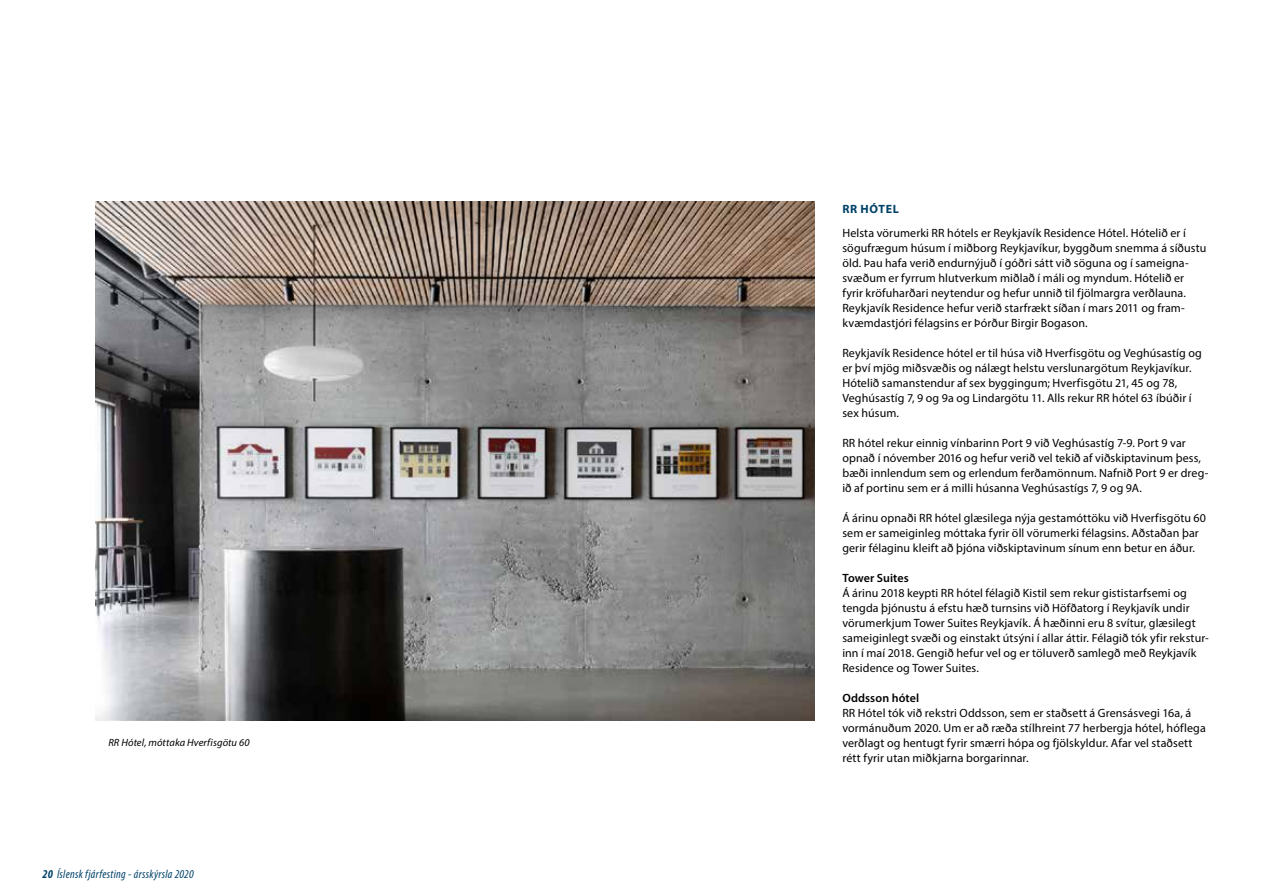
<style>
.page{position:relative;width:1263px;height:893px;background:#fff}
.page>*{position:absolute;margin:0;border:0;box-sizing:border-box;transform-origin:0 0}
.t1{font:12px/15px "Myriad Pro";letter-spacing:.01em;color:#000}
.t2{font:italic condensed 12px "Myriad Pro";letter-spacing:.025em;color:#004269}
.t3{font:600 12px "Myriad Pro";letter-spacing:.01em;color:#000}
.t4{font:700 12px "Myriad Pro";letter-spacing:.055em;color:#004269}
.t5{font:italic 10.5px "Myriad Pro";letter-spacing:.01em;color:#000}
.s1{font-weight:700}
</style>
<div class="page">
<img style="left:96px;top:201px;width:719px;height:519px">
<p class="t5" style="left:108px;top:736px;width:143px">RR Hótel, móttaka Hverfisgötu 60</p>
<p class="t2" style="left:43px;top:867px;width:153px"><span class="s1">20</span> Íslensk fjárfesting - ársskýrsla 2020</p>
<p class="t4" style="left:842px;top:201px;width:58px">RR HÓTEL</p>
<p class="t1" style="left:842px;top:225px;width:366px">Helsta vörumerki RR hótels er Reykjavík Residence Hótel. Hótelið er í sögufrægum húsum í miðborg Reykjavíkur, byggðum snemma á síðustu öld. Þau hafa verið endurnýjuð í góðri sátt við söguna og í sameigna&shy;svæðum er fyrrum hlutverkum miðlað í máli og myndum. Hótelið er fyrir kröfuharðari neytendur og hefur unnið til fjölmargra verðlauna.<br>Reykjavík Residence hefur verið starfrækt síðan í mars 2011 og fram&shy;kvæmdastjóri félagsins er Þórður Birgir Bogason.</p>
<p class="t1" style="left:842px;top:345px;width:361px">Reykjavík Residence hótel er til húsa við Hverfisgötu og Veghúsastíg og er því mjög miðsvæðis og nálægt helstu verslunargötum Reykjavíkur.<br>Hótelið samanstendur af sex byggingum; Hverfisgötu 21, 45 og 78, Veghúsastíg 7, 9 og 9a og Lindargötu 11. Alls rekur RR hótel 63 íbúðir í sex húsum.</p>
<p class="t1" style="left:842px;top:435px;width:368px">RR hótel rekur einnig vínbarinn Port 9 við Veghúsastíg 7-9. Port 9 var opnað í nóvember 2016 og hefur verið vel tekið af viðskiptavinum þess, bæði innlendum sem og erlendum ferðamönnum. Nafnið Port 9 er dreg&shy;ið af portinu sem er á milli húsanna Veghúsastígs 7, 9 og 9A.</p>
<p class="t1" style="left:842px;top:510px;width:365px">Á árinu opnaði RR hótel glæsilega nýja gestamóttöku við Hverfisgötu 60 sem er sameiginleg móttaka fyrir öll vörumerki félagsins. Aðstaðan þar gerir félaginu kleift að þjóna viðskiptavinum sínum enn betur en áður.</p>
<p class="t3" style="left:842px;top:570px;width:68px">Tower Suites</p>
<p class="t1" style="left:842px;top:585px;width:368px">Á árinu 2018 keypti RR hótel félagið Kistil sem rekur gististarfsemi og tengda þjónustu á efstu hæð turnsins við Höfðatorg í Reykjavík undir vörumerkjum Tower Suites Reykjavík. Á hæðinni eru 8 svítur, glæsilegt sameiginlegt svæði og einstakt útsýni í allar áttir. Félagið tók yfir rekstur&shy;inn í maí 2018. Gengið hefur vel og er töluverð samlegð með Reykjavík Residence og Tower Suites.</p>
<p class="t3" style="left:842px;top:690px;width:78px">Oddsson hótel</p>
<p class="t1" style="left:842px;top:705px;width:365px">RR Hótel tók við rekstri Oddsson, sem er staðsett á Grensásvegi 16a, á vormánuðum 2020. Um er að ræða stílhreint 77 herbergja hótel, hóflega verðlagt og hentugt fyrir smærri hópa og fjölskyldur. Afar vel staðsett rétt fyrir utan miðkjarna borgarinnar.</p>
</div>
